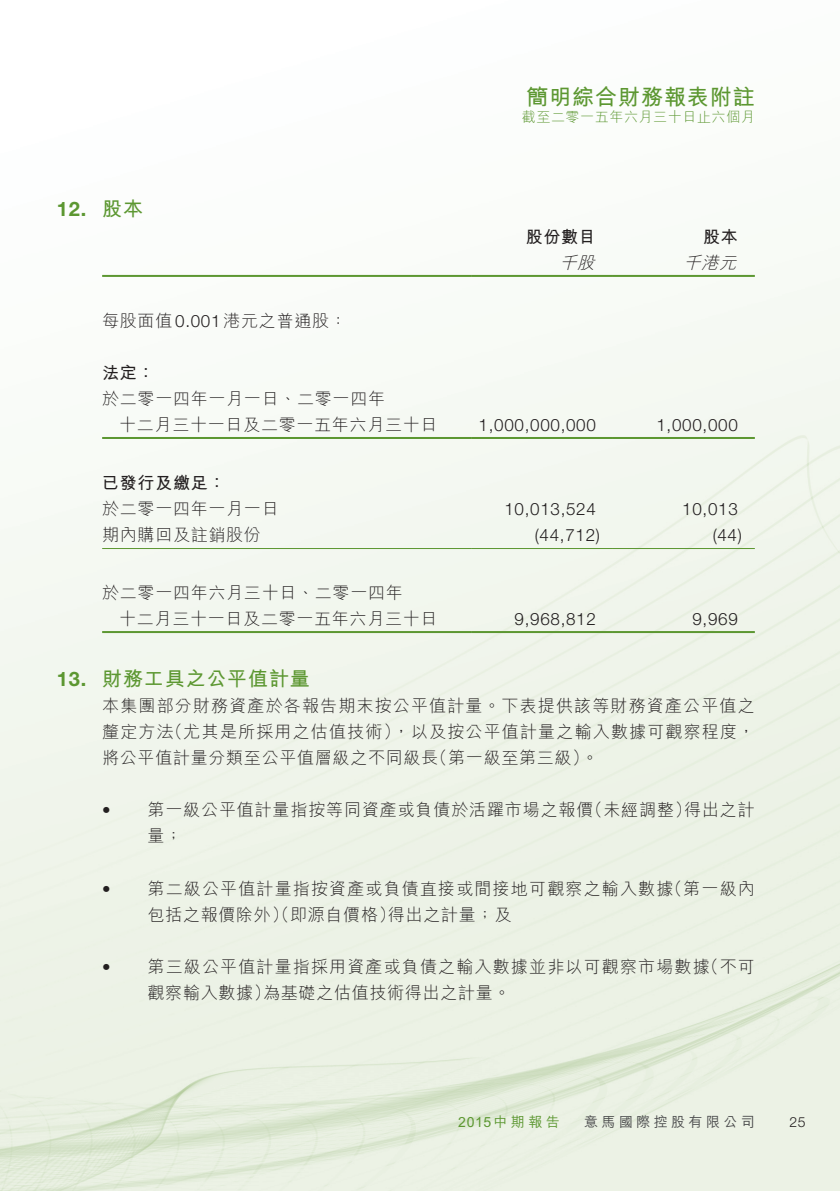
<style>
.page{position:relative;width:840px;height:1191px;background:#fff}
.page>*{position:absolute;margin:0;border:0;box-sizing:border-box;transform-origin:0 0}
.t1{font:22px "M Hei HK Bold E Ten B5 H";letter-spacing:.04em;color:#5c9731}
.t2{font:20px "M Hei HK Bold E Ten B5 H";letter-spacing:.04em;color:#5c9731}
.t3{font:700 20px "Helvetica Neue";color:#5c9731}
.t4{font:17px/26px "M Hei HK Light E Ten B5 H";letter-spacing:.04em;color:#231f20}
.t5{font:17px/26px "M Hei HK Light E Ten B5 H";letter-spacing:.07em;color:#231f20}
.t6{font:300 17px "Helvetica Neue";letter-spacing:.04em;color:#231f20}
.t7{font:17px "M Hei HK Bold E Ten B5 H";letter-spacing:.04em;color:#231f20}
.t8{font:italic 17px "M Hei HK Light E Ten B5 H";color:#231f20}
.t9{font:14px "M Hei HK Light E Ten B5 H";letter-spacing:.04em;color:#5c9731}
.t10{font:14px "M Hei HK Medium E Ten B5 H";letter-spacing:.24em;color:#4b4c4d}
.t11{font:14px "M Hei HK Medium E Ten B5 H";letter-spacing:.165em;color:#5c9731}
.t12{font:300 14px "Helvetica Neue";color:#231f20}
.s1{font-family:"M Hei HK Bold E Ten B5 H";font-weight:400}
.s2{font-family:"Helvetica Neue";font-weight:300}
.s3{font-family:"Helvetica Neue";font-weight:700}
</style>
<div class="page">
<img style="left:0;top:274px;width:839px;height:917px">
<hr style="left:102px;top:275px;width:369px;height:2px;background:#5c9731">
<hr style="left:471px;top:275px;width:141px;height:2px;background:#5c9731">
<hr style="left:612px;top:275px;width:142px;height:2px;background:#5c9731">
<hr style="left:102px;top:437px;width:369px;height:2px;background:#5c9731">
<hr style="left:471px;top:437px;width:141px;height:2px;background:#5c9731">
<hr style="left:612px;top:437px;width:142px;height:2px;background:#5c9731">
<hr style="left:102px;top:548px;width:369px;height:1px;background:#5c9731">
<hr style="left:471px;top:548px;width:141px;height:1px;background:#5c9731">
<hr style="left:612px;top:548px;width:142px;height:1px;background:#5c9731">
<hr style="left:102px;top:631px;width:369px;height:2px;background:#5c9731">
<hr style="left:471px;top:631px;width:141px;height:2px;background:#5c9731">
<hr style="left:612px;top:631px;width:142px;height:2px;background:#5c9731">
<p class="t3" style="left:57px;top:202px;width:88px">12. <span class="s1">股本</span></p>
<p class="t4" style="left:102px;top:310px;width:246px">每股面值 <span class="s2">0.001</span> 港元之普通股：</p>
<p class="t7" style="left:102px;top:366px;width:54px">法定：</p>
<p class="t4" style="left:119px;top:388px;width:320px;text-indent:-17px">於二零一四年一月一日、二零一四年<br>十二月三十一日及二零一五年六月三十日</p>
<p class="t1" style="left:526px;top:88px;width:230px">簡明綜合財務報表附註</p>
<p class="t9" style="left:521px;top:111px;width:234px">截至二零一五年六月三十日止六個月</p>
<p class="t7" style="left:525px;top:230px;width:72px">股份數目</p>
<p class="t7" style="left:702px;top:230px;width:36px">股本</p>
<p class="t8" style="left:559px;top:256px;width:41px">千股</p>
<p class="t8" style="left:683px;top:256px;width:59px">千港元</p>
<p class="t6" style="left:478px;top:419px;width:119px">1,000,000,000</p>
<p class="t6" style="left:656px;top:419px;width:83px">1,000,000</p>
<p class="t7" style="left:102px;top:476px;width:125px">已發行及繳足：</p>
<p class="t4" style="left:102px;top:498px;width:178px">於二零一四年一月一日</p>
<p class="t6" style="left:504px;top:503px;width:93px">10,013,524</p>
<p class="t6" style="left:681px;top:503px;width:57px">10,013</p>
<p class="t4" style="left:102px;top:524px;width:160px">期內購回及註銷股份</p>
<p class="t6" style="left:534px;top:529px;width:67px">(44,712)</p>
<p class="t6" style="left:712px;top:529px;width:31px">(44)</p>
<p class="t4" style="left:119px;top:582px;width:320px;text-indent:-17px">於二零一四年六月三十日、二零一四年<br>十二月三十一日及二零一五年六月三十日</p>
<p class="t6" style="left:514px;top:613px;width:83px">9,968,812</p>
<p class="t6" style="left:692px;top:613px;width:47px">9,969</p>
<p class="t2" style="left:57px;top:671px;width:254px"><span class="s3">13.</span> 財務工具之公平值計量</p>
<p class="t4" style="left:102px;top:695px;width:653px;text-align:justify">本集團部分財務資產於各報告期末按公平值計量。下表提供該等財務資產公平值之釐定方法（尤其是所採用之估值技術），以及按公平值計量之輸入數據可觀察程度，將公平值計量分類至公平值層級之不同級長（第一級至第三級）。</p>
<p class="t4" style="left:147px;top:799px;width:608px;text-indent:-45px"><span class="s2">•</span> 第一級公平值計量指按等同資產或負債於活躍市場之報價（未經調整）得出之計量；</p>
<p class="t5" style="left:147px;top:877px;width:608px;text-indent:-45px"><span class="s2">•</span> 第二級公平值計量指按資產或負債直接或間接地可觀察之輸入數據（第一級內包括之報價除外）（即源自價格）得出之計量；及</p>
<p class="t5" style="left:147px;top:955px;width:608px;text-indent:-45px"><span class="s2">•</span> 第三級公平值計量指採用資產或負債之輸入數據並非以可觀察市場數據（不可觀察輸入數據）為基礎之估值技術得出之計量。</p>
<p class="t11" style="left:458px;top:1116px;width:103px">2015中期報告</p>
<p class="t10" style="left:584px;top:1116px;width:172px">意馬國際控股有限公司</p>
<p class="t12" style="left:788px;top:1116px;width:18px">25</p>
</div>
